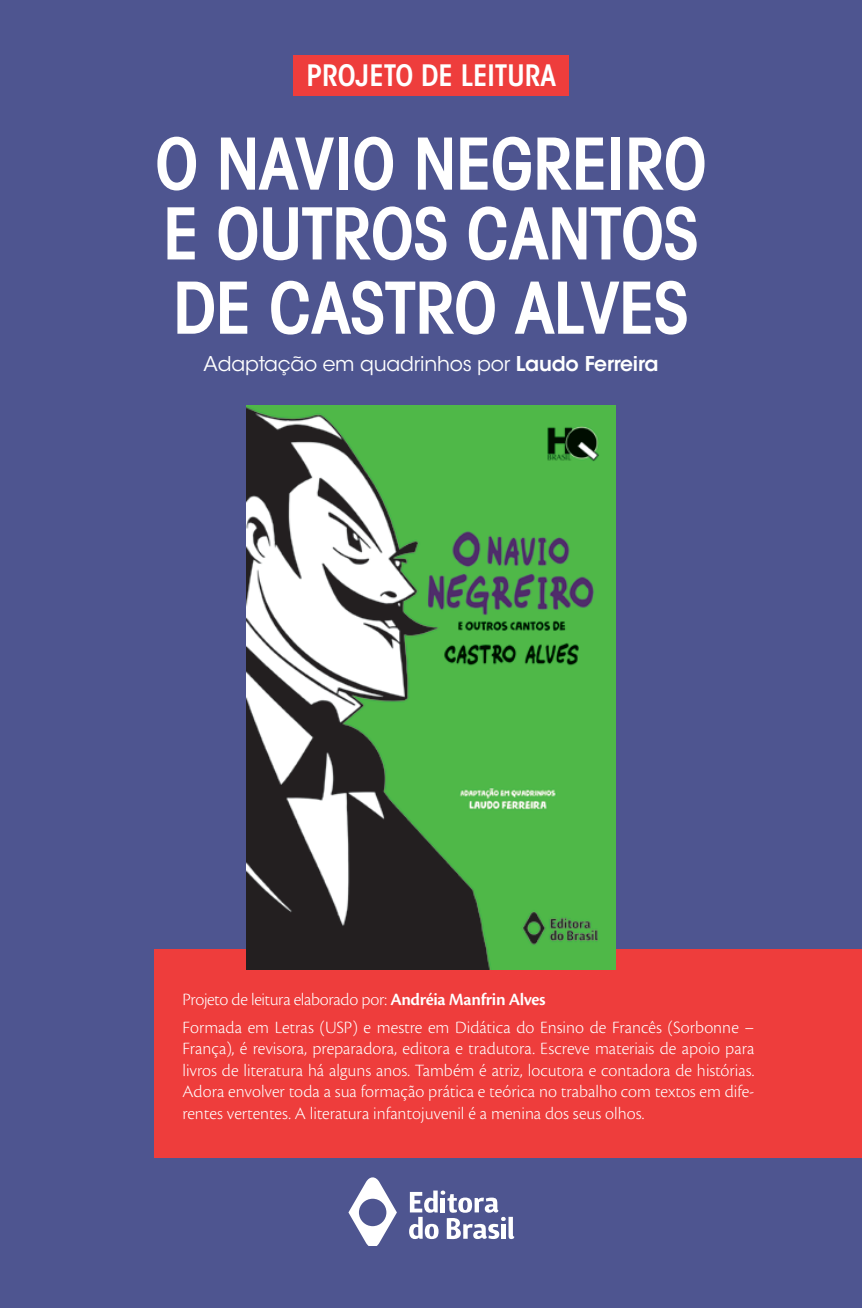
<style>
.page{position:relative;width:862px;height:1308px;background:#fff}
.page>*{position:absolute;margin:0;border:0;box-sizing:border-box;transform-origin:0 0}
.t1{font:600 condensed 72px/72px "Avant Garde";letter-spacing:-.02em;color:#fff;text-align:justify}
.t2{font:600 condensed 29.25px "ITC Avant Garde Std";color:#fff}
.t3{font:20.25px "ITC Avant Garde Std";letter-spacing:-.01em;color:#fff}
.t4{font:300 18px/21.4px "Cronos Pro";letter-spacing:-.005em;color:#fff}
.s1{font-weight:600}
</style>
<div class="page">
<div style="left:0;top:0;width:861px;height:1307px;background:#4e5590"></div>
<div style="left:293px;top:55px;width:275px;height:41px;background:#ee3d3c"></div>
<div style="left:155px;top:949px;width:706px;height:209px;background:#ee3d3c"></div>
<img style="left:246px;top:405px;width:369px;height:564px">
<svg style="left:348px;top:1177px;width:48px;height:68px"></svg>
<svg style="left:409px;top:1190px;width:105px;height:49px"></svg>
<h2 class="t2" style="left:306px;top:57px;width:251px">PROJETO DE LEITURA</h2>
<h1 class="t1" style="left:155px;top:127px;width:553px">O NAVIO NEGREIRO E OUTROS CANTOS DE CASTRO ALVES</h1>
<p class="t3" style="left:203px;top:351px;width:456px">Adaptação em quadrinhos por <span class="s1">Laudo Ferreira</span></p>
<p class="t4" style="left:182px;top:985px;width:573px;line-height:27.7px">Projeto de leitura elaborado por: <span class="s1">Andréia Manfrin Alves<br></span>Formada em Letras (USP) e mestre em Didática do Ensino de Francês (Sorbonne –</p>
<p class="t4" style="left:182px;top:1038px;width:573px;text-align:justify">França), é revisora, preparadora, editora e tradutora. Escreve materiais de apoio para livros de literatura há alguns anos. Também é atriz, locutora e contadora de histórias.<br>Adora envolver toda a sua formação prática e teórica no trabalho com textos em dife&shy;rentes vertentes. A literatura infantojuvenil é a menina dos seus olhos.</p>
</div>
